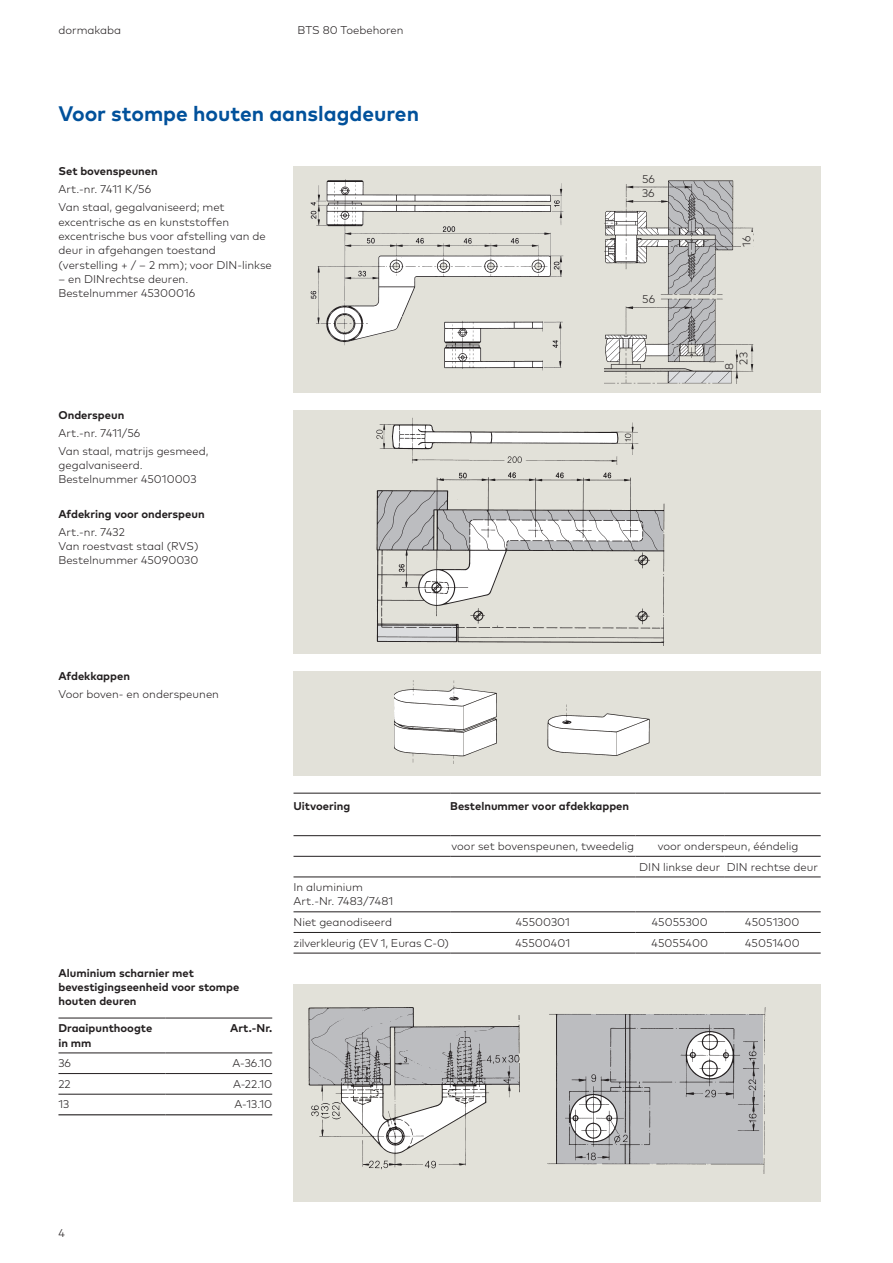
<style>
.page{position:relative;width:893px;height:1263px;background:#fff}
.page>*{position:absolute;margin:0;border:0;box-sizing:border-box;transform-origin:0 0}
.Title_14pt_18pt{font:700 21px "Mark Pro";color:#01519b}
.Margin_7_5pt_9_5pt{font:300 11.25px/14.2px "Mark Pro";color:#231f20}
.Body_Text_7_5pt_9_5p{font:300 11.25px "Mark Pro";color:#231f20}
.Margin_7_5pt_9_5pt-2{font:700 11.25px/14.2px "Mark Pro";color:#231f20}
.Column_Table_Title_7{font:700 11.25px "Mark Pro";color:#231f20}
.Body_Text_7_5pt_9_5p-2{font:700 11.25px/14.2px "Mark Pro";color:#231f20}
.Margin_7_5pt_9_5pt_N{font:300 11.25px "Mark Pro";color:#231f20}
</style>
<div class="page">
<div style="left:293px;top:166px;width:528px;height:227px;background:#e2e1d9"></div>
<img style="left:310px;top:179px;width:254px;height:192px">
<img style="left:604px;top:180px;width:150px;height:204px">
<div style="left:293px;top:410px;width:528px;height:244px;background:#e2e1d9"></div>
<img style="left:377px;top:418px;width:262px;height:47px">
<img style="left:377px;top:472px;width:288px;height:174px">
<div style="left:582px;top:561px;width:32px;height:50px;background:#e2e1d9"></div>
<div style="left:293px;top:984px;width:528px;height:217px;background:#e2e1d9"></div>
<img style="left:309px;top:1007px;width:211px;height:163px">
<img style="left:547px;top:1007px;width:218px;height:167px">
<div style="left:293px;top:671px;width:528px;height:104px;background:#e2e1d9"></div>
<img style="left:394px;top:681px;width:103px;height:83px">
<img style="left:547px;top:704px;width:103px;height:51px">
<hr style="left:293px;top:856px;width:157px;height:1px;background:#231f20">
<hr style="left:450px;top:856px;width:185px;height:1px;background:#231f20">
<hr style="left:635px;top:856px;width:89px;height:1px;background:#231f20">
<hr style="left:724px;top:856px;width:97px;height:1px;background:#231f20">
<hr style="left:293px;top:877px;width:157px;height:1px;background:#231f20">
<hr style="left:450px;top:877px;width:185px;height:1px;background:#231f20">
<hr style="left:635px;top:877px;width:89px;height:1px;background:#231f20">
<hr style="left:724px;top:877px;width:97px;height:1px;background:#231f20">
<hr style="left:293px;top:911px;width:157px;height:1px;background:#231f20">
<hr style="left:450px;top:911px;width:185px;height:1px;background:#231f20">
<hr style="left:635px;top:911px;width:89px;height:1px;background:#231f20">
<hr style="left:724px;top:911px;width:97px;height:1px;background:#231f20">
<hr style="left:293px;top:932px;width:157px;height:1px;background:#231f20">
<hr style="left:293px;top:953px;width:157px;height:1px;background:#231f20">
<hr style="left:450px;top:932px;width:185px;height:1px;background:#231f20">
<hr style="left:450px;top:953px;width:185px;height:1px;background:#231f20">
<hr style="left:635px;top:932px;width:89px;height:1px;background:#231f20">
<hr style="left:635px;top:953px;width:89px;height:1px;background:#231f20">
<hr style="left:724px;top:932px;width:97px;height:1px;background:#231f20">
<hr style="left:724px;top:953px;width:97px;height:1px;background:#231f20">
<hr style="left:293px;top:793px;width:157px;height:1px;background:#231f20">
<hr style="left:450px;top:793px;width:185px;height:1px;background:#231f20">
<hr style="left:635px;top:793px;width:89px;height:1px;background:#231f20">
<hr style="left:724px;top:793px;width:97px;height:1px;background:#231f20">
<hr style="left:293px;top:835px;width:157px;height:1px;background:#231f20">
<hr style="left:450px;top:835px;width:185px;height:1px;background:#231f20">
<hr style="left:635px;top:835px;width:89px;height:1px;background:#231f20">
<hr style="left:724px;top:835px;width:97px;height:1px;background:#231f20">
<hr style="left:58px;top:1018px;width:107px;height:1px;background:#231f20">
<hr style="left:165px;top:1018px;width:107px;height:1px;background:#231f20">
<hr style="left:58px;top:1114px;width:107px;height:1px;background:#231f20">
<hr style="left:165px;top:1114px;width:107px;height:1px;background:#231f20">
<hr style="left:58px;top:1073px;width:107px;height:1px;background:#231f20">
<hr style="left:165px;top:1073px;width:107px;height:1px;background:#231f20">
<hr style="left:58px;top:1094px;width:107px;height:1px;background:#231f20">
<hr style="left:165px;top:1094px;width:107px;height:1px;background:#231f20">
<hr style="left:58px;top:1053px;width:107px;height:1px;background:#231f20">
<hr style="left:165px;top:1053px;width:107px;height:1px;background:#231f20">
<div style="left:642px;top:174px;width:16px;height:11px;background:#e2e1d9"></div>
<div style="left:642px;top:188px;width:16px;height:11px;background:#e2e1d9"></div>
<div style="left:642px;top:294px;width:16px;height:12px;background:#e2e1d9"></div>
<div style="left:741px;top:232px;width:12px;height:15px;background:#e2e1d9"></div>
<div style="left:724px;top:362px;width:12px;height:8px;background:#e2e1d9"></div>
<div style="left:739px;top:347px;width:10px;height:17px;background:#e2e1d9"></div>
<p class="Margin_7_5pt_9_5pt" style="left:58px;top:22px;width:64px">dormakaba</p>
<p class="Margin_7_5pt_9_5pt" style="left:298px;top:22px;width:107px">BTS 80 Toebehoren</p>
<p class="Title_14pt_18pt" style="left:58px;top:98px;width:362px">Voor stompe houten aanslagdeuren</p>
<p class="Margin_7_5pt_9_5pt-2" style="left:58px;top:163px;width:101px">Set bovenspeunen</p>
<p class="Margin_7_5pt_9_5pt" style="left:58px;top:181px;width:94px">Art.-nr. 7411 K/56</p>
<p class="Margin_7_5pt_9_5pt" style="left:58px;top:199px;width:215px">Van staal, gegalvaniseerd; met excentrische as en kunststoffen excentrische bus voor afstelling van de deur in afgehangen toestand (verstelling + / – 2 mm); voor DIN-linkse</p>
<p class="Margin_7_5pt_9_5pt" style="left:58px;top:271px;width:138px">– en DINrechtse deuren.<br>Bestelnummer 45300016</p>
<p class="Margin_7_5pt_9_5pt-2" style="left:58px;top:406px;width:67px">Onderspeun</p>
<p class="Margin_7_5pt_9_5pt" style="left:58px;top:424px;width:83px">Art.-nr. 7411/56</p>
<p class="Margin_7_5pt_9_5pt" style="left:58px;top:442px;width:152px">Van staal, matrijs gesmeed, gegalvaniseerd.<br>Bestelnummer 45010003</p>
<p class="Margin_7_5pt_9_5pt-2" style="left:58px;top:505px;width:148px">Afdekring voor onderspeun</p>
<p class="Margin_7_5pt_9_5pt" style="left:58px;top:523px;width:142px">Art.-nr. 7432<br>Van roestvast staal (RVS)<br>Bestelnummer 45090030</p>
<p class="Margin_7_5pt_9_5pt-2" style="left:58px;top:667px;width:73px">Afdekkappen</p>
<p class="Margin_7_5pt_9_5pt" style="left:58px;top:685px;width:162px">Voor boven- en onderspeunen</p>
<p class="Margin_7_5pt_9_5pt_N" style="left:642px;top:170px;width:14px">56</p>
<p class="Margin_7_5pt_9_5pt_N" style="left:642px;top:185px;width:14px">36</p>
<p class="Margin_7_5pt_9_5pt_N" style="left:642px;top:291px;width:14px">56</p>
<p class="Margin_7_5pt_9_5pt_N" style="left:738px;top:247px;width:13px;rotate:-90deg">16</p>
<p class="Margin_7_5pt_9_5pt_N" style="left:735px;top:364px;width:14px;rotate:-90deg">23</p>
<p class="Margin_7_5pt_9_5pt_N" style="left:721px;top:370px;width:9px;rotate:-90deg">8</p>
<p class="Margin_7_5pt_9_5pt-2" style="left:58px;top:964px;width:182px">Aluminium scharnier met bevestigingseenheid voor stompe houten deuren</p>
<p class="Body_Text_7_5pt_9_5p-2" style="left:58px;top:1020px;width:95px">Draaipunthoogte in mm</p>
<p class="Body_Text_7_5pt_9_5p-2" style="left:230px;top:1020px;width:44px">Art.-Nr.</p>
<p class="Body_Text_7_5pt_9_5p" style="left:58px;top:1055px;width:14px">36</p>
<p class="Body_Text_7_5pt_9_5p" style="left:233px;top:1055px;width:41px">A-36.10</p>
<p class="Body_Text_7_5pt_9_5p" style="left:58px;top:1075px;width:14px">22</p>
<p class="Body_Text_7_5pt_9_5p" style="left:233px;top:1075px;width:41px">A-22.10</p>
<p class="Body_Text_7_5pt_9_5p" style="left:58px;top:1096px;width:12px">13</p>
<p class="Body_Text_7_5pt_9_5p" style="left:235px;top:1096px;width:39px">A-13.10</p>
<p class="Column_Table_Title_7" style="left:293px;top:797px;width:58px">Uitvoering</p>
<p class="Column_Table_Title_7" style="left:450px;top:797px;width:180px">Bestelnummer voor afdekkappen</p>
<p class="Body_Text_7_5pt_9_5p" style="left:452px;top:837px;width:184px">voor set bovenspeunen, tweedelig</p>
<p class="Body_Text_7_5pt_9_5p" style="left:658px;top:837px;width:142px">voor onderspeun, ééndelig</p>
<p class="Body_Text_7_5pt_9_5p" style="left:639px;top:858px;width:83px">DIN linkse deur</p>
<p class="Body_Text_7_5pt_9_5p" style="left:727px;top:858px;width:93px">DIN rechtse deur</p>
<p class="Body_Text_7_5pt_9_5p" style="left:293px;top:879px;width:71px">In aluminium</p>
<p class="Body_Text_7_5pt_9_5p" style="left:293px;top:893px;width:101px">Art.-Nr. 7483/7481</p>
<p class="Body_Text_7_5pt_9_5p" style="left:293px;top:914px;width:100px">Niet geanodiseerd</p>
<p class="Body_Text_7_5pt_9_5p" style="left:516px;top:914px;width:56px">45500301</p>
<p class="Body_Text_7_5pt_9_5p" style="left:652px;top:914px;width:57px">45055300</p>
<p class="Body_Text_7_5pt_9_5p" style="left:745px;top:914px;width:56px">45051300</p>
<p class="Body_Text_7_5pt_9_5p" style="left:293px;top:934px;width:157px">zilverkleurig (EV 1, Euras C-0)</p>
<p class="Body_Text_7_5pt_9_5p" style="left:515px;top:934px;width:56px">45500401</p>
<p class="Body_Text_7_5pt_9_5p" style="left:652px;top:934px;width:58px">45055400</p>
<p class="Body_Text_7_5pt_9_5p" style="left:745px;top:934px;width:56px">45051400</p>
<p class="Margin_7_5pt_9_5pt" style="left:58px;top:1225px;width:8px">4</p>
</div>
